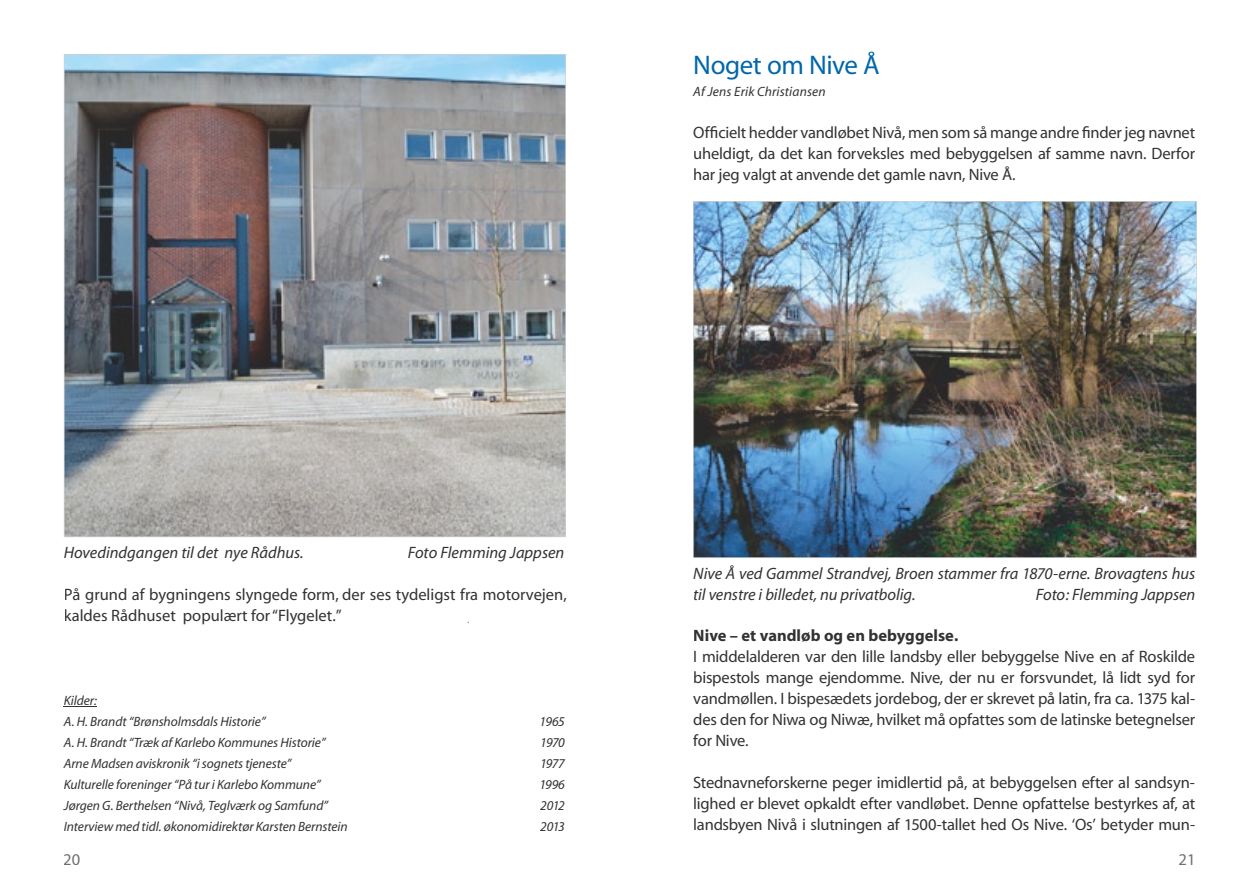
<style>
.page{position:relative;width:1259px;height:893px;background:#fff}
.page>*{position:absolute;margin:0;border:0;box-sizing:border-box;transform-origin:0 0}
.t1{font:27px "Myriad";letter-spacing:-.015em;color:#0068aa}
.t2{font:16.5px/21px "Myriad";letter-spacing:-.01em;color:#323235;text-align:justify}
.t3{font:italic 16.5px/21px "Myriad";letter-spacing:-.005em;color:#323235}
.t4{font:700 16.5px "Myriad";letter-spacing:.005em;color:#323235}
.t5{font:16.5px "Myriad";color:#6f7070}
.t6{font:italic 13.5px/21px "Myriad";letter-spacing:-.005em;color:#323235}
</style>
<div class="page">
<img style="left:65px;top:55px;width:500px;height:481px">
<hr style="left:64px;top:55px;width:1px;height:482px;background:#d0d3d6">
<hr style="left:64px;top:536px;width:501px;height:1px;background:#d0d3d6">
<hr style="left:565px;top:55px;width:1px;height:482px;background:#d0d3d6">
<hr style="left:64px;top:54px;width:501px;height:1px;background:#d0d3d6">
<hr style="left:64px;top:706px;width:33px;height:1px;background:#323235">
<img style="left:694px;top:202px;width:502px;height:355px">
<hr style="left:693px;top:201px;width:1px;height:357px;background:#d0d3d6">
<hr style="left:693px;top:557px;width:503px;height:1px;background:#d0d3d6">
<hr style="left:1196px;top:201px;width:1px;height:357px;background:#d0d3d6">
<hr style="left:693px;top:201px;width:503px;height:1px;background:#d0d3d6">
<h1 class="t1" style="left:693px;top:52px;width:188px">Noget om Nive Å</h1>
<p class="t6" style="left:693px;top:82px;width:134px">Af Jens Erik Christiansen</p>
<p class="t2" style="left:693px;top:123px;width:503px">Officielt hedder vandløbet Nivå, men som så mange andre finder jeg navnet uheldigt, da det kan forveksles med bebyggelsen af samme navn. Derfor har jeg valgt at anvende det gamle navn, Nive Å.</p>
<p class="t3" style="left:64px;top:542px;width:241px">Hovedindgangen til det nye Rådhus.</p>
<p class="t3" style="left:408px;top:542px;width:158px">Foto Flemming Jappsen</p>
<p class="t2" style="left:64px;top:584px;width:504px">På grund af bygningens slyngede form, der ses tydeligst fra motorvejen, kaldes Rådhuset populært for “Flygelet.”</p>
<p class="t6" style="left:64px;top:690px;width:203px">Kilder:<br>A. H. Brandt “Brønsholmsdals Historie”</p>
<p class="t6" style="left:539px;top:711px;width:27px">1965</p>
<p class="t6" style="left:64px;top:732px;width:263px">A. H. Brandt “Træk af Karlebo Kommunes Historie”</p>
<p class="t6" style="left:540px;top:732px;width:26px">1970</p>
<p class="t6" style="left:64px;top:753px;width:229px">Arne Madsen aviskronik “i sognets tjeneste”</p>
<p class="t6" style="left:540px;top:753px;width:26px">1977</p>
<p class="t6" style="left:64px;top:774px;width:258px">Kulturelle foreninger “På tur i Karlebo Kommune”</p>
<p class="t6" style="left:539px;top:774px;width:27px">1996</p>
<p class="t6" style="left:64px;top:795px;width:266px">Jørgen G. Berthelsen “Nivå, Teglværk og Samfund”</p>
<p class="t6" style="left:540px;top:795px;width:26px">2012</p>
<p class="t6" style="left:64px;top:816px;width:285px">Interview med tidl. økonomidirektør Karsten Bernstein</p>
<p class="t6" style="left:540px;top:816px;width:26px">2013</p>
<p class="t3" style="left:693px;top:564px;width:503px">Nive Å ved Gammel Strandvej, Broen stammer fra 1870-erne. Brovagtens hus til venstre i billedet, nu privatbolig.</p>
<p class="t3" style="left:1035px;top:585px;width:161px">Foto: Flemming Jappsen</p>
<p class="t4" style="left:693px;top:627px;width:266px">Nive – et vandløb og en bebyggelse.</p>
<p class="t2" style="left:693px;top:647px;width:503px">I middelalderen var den lille landsby eller bebyggelse Nive en af Roskilde bispestols mange ejendomme. Nive, der nu er forsvundet, lå lidt syd for vandmøllen. I bispesædets jordebog, der er skrevet på latin, fra ca. 1375 kal&shy;des den for Niwa og Niwæ, hvilket må opfattes som de latinske betegnelser for Nive.</p>
<p class="t2" style="left:693px;top:773px;width:503px">Stednavneforskerne peger imidlertid på, at bebyggelsen efter al sandsyn&shy;lighed er blevet opkaldt efter vandløbet. Denne opfattelse bestyrkes af, at landsbyen Nivå i slutningen af 1500-tallet hed Os Nive. ‘Os’ betyder mun-</p>
<p class="t5" style="left:63px;top:851px;width:19px">20</p>
<p class="t5" style="left:1178px;top:851px;width:19px">21</p>
</div>
